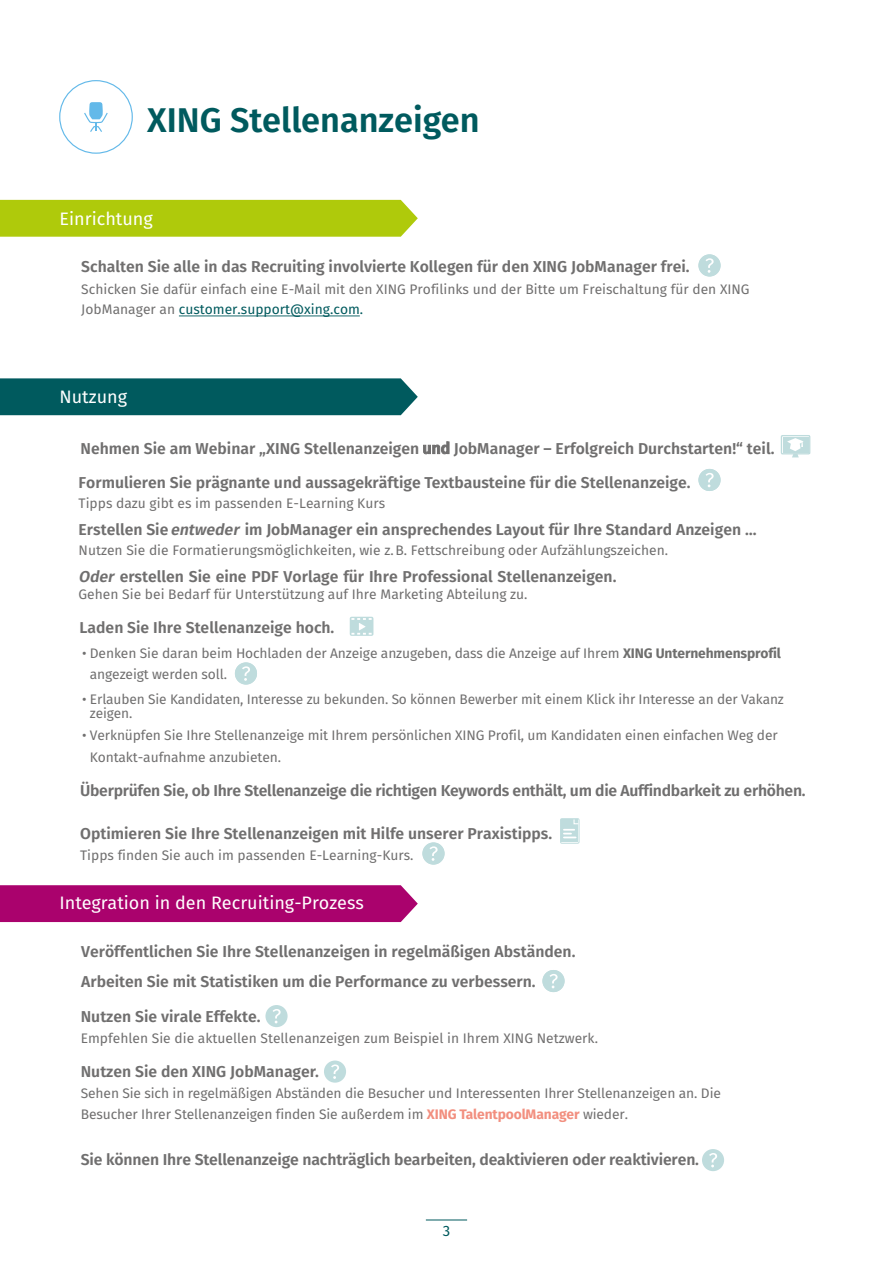
<style>
.page{position:relative;width:893px;height:1263px;background:#fff}
.page>*{position:absolute;margin:0;border:0;box-sizing:border-box;transform-origin:0 0}
.t1{font:600 34.35px "Fira Sans";color:#005a5e}
.t2{font:18px "Fira Sans";color:#fff}
.t3{font:600 15.75px/34.2px "Fira Sans";color:#706f6f}
.t4{font:600 15.75px "Fira Sans";letter-spacing:-.02em;color:#706f6f}
.t5{font:15px "Fira Sans";color:#005a5e}
.t6{font:13.8px/20.4px "Fira Sans";letter-spacing:-.01em;color:#706f6f}
.s1{color:#005a5e}
.s2{font-style:italic}
.s3{color:#6f6f6e}
.s4{font-weight:700;color:#6f6f6e}
.s5{font-weight:700;color:#f28f7f}
</style>
<div class="page">
<hr style="left:426px;top:1219px;width:41px;height:1px;background:#005a5e">
<div style="left:59px;top:80px;width:74px;height:74px;border:1px solid #63b9e9;border-radius:50%"></div>
<svg style="left:84px;top:102px;width:24px;height:30px"></svg>
<hr style="left:179px;top:316px;width:181px;height:1px;background:#005a5e">
<div style="left:0;top:200px;width:418px;height:37px;background:#afca0b"></div>
<div style="left:0;top:378px;width:418px;height:37px;background:#005a5e"></div>
<div style="left:781px;top:435px;width:29px;height:19px;border:1px solid #bfdcdd"></div>
<div style="left:783px;top:437px;width:25px;height:15px;background:#bfdcdd"></div>
<svg style="left:787px;top:438px;width:17px;height:19px"></svg>
<svg style="left:350px;top:617px;width:23px;height:19px"></svg>
<div style="left:560px;top:818px;width:19px;height:25px;border:1px solid #bfdcdd"></div>
<svg style="left:562px;top:820px;width:16px;height:22px"></svg>
<svg style="left:564px;top:818px;width:15px;height:20px"></svg>
<div style="left:0;top:885px;width:418px;height:37px;background:#aa026d"></div>
<div style="left:265px;top:1005px;width:23px;height:22px;background:#bfdcdd;border-radius:50%"></div>
<svg style="left:273px;top:1009px;width:8px;height:14px"></svg>
<div style="left:698px;top:254px;width:23px;height:22px;background:#bfdcdd;border-radius:50%"></div>
<svg style="left:705px;top:258px;width:9px;height:15px"></svg>
<div style="left:698px;top:469px;width:23px;height:22px;background:#bfdcdd;border-radius:50%"></div>
<svg style="left:706px;top:473px;width:8px;height:14px"></svg>
<div style="left:235px;top:662px;width:22px;height:22px;background:#bfdcdd;border-radius:50%"></div>
<svg style="left:242px;top:666px;width:8px;height:15px"></svg>
<div style="left:422px;top:842px;width:23px;height:22px;background:#bfdcdd;border-radius:50%"></div>
<svg style="left:429px;top:846px;width:9px;height:15px"></svg>
<div style="left:542px;top:970px;width:23px;height:22px;background:#bfdcdd;border-radius:50%"></div>
<svg style="left:550px;top:974px;width:8px;height:14px"></svg>
<div style="left:702px;top:1149px;width:22px;height:22px;background:#bfdcdd;border-radius:50%"></div>
<svg style="left:709px;top:1153px;width:8px;height:14px"></svg>
<div style="left:324px;top:1060px;width:22px;height:23px;background:#bfdcdd;border-radius:50%"></div>
<svg style="left:331px;top:1064px;width:8px;height:15px"></svg>
<h1 class="t1" style="left:147px;top:96px;width:334px">XING Stellenanzeigen</h1>
<h2 class="t2" style="left:60px;top:205px;width:95px">Einrichtung</h2>
<p class="t3" style="left:81px;top:250px;width:610px">Schalten Sie alle in das Recruiting involvierte Kollegen für den XING JobManager frei.</p>
<p class="t6" style="left:81px;top:278px;width:670px">Schicken Sie dafür einfach eine E-Mail mit den XING Profilinks und der Bitte um Freischaltung für den XING<br>JobManager an <span class="s1">customer.support@xing.com.</span></p>
<h2 class="t2" style="left:60px;top:383px;width:69px">Nutzung</h2>
<p class="t3" style="left:79px;top:431px;width:697px">Nehmen Sie am Webinar „XING Stellenanzeigen und JobManager – Erfolgreich Durchstarten!“ teil.<br>Formulieren Sie prägnante und aussagekräftige Textbausteine für die Stellenanzeige.</p>
<p class="t6" style="left:79px;top:492px;width:308px">Tipps dazu gibt es im passenden E-Learning Kurs</p>
<p class="t3" style="left:79px;top:512px;width:679px">Erstellen Sie <span class="s2">entweder</span> im JobManager ein ansprechendes Layout für Ihre Standard Anzeigen …</p>
<p class="t6" style="left:79px;top:539px;width:591px">Nutzen Sie die Formatierungsmöglichkeiten, wie z. B. Fettschreibung oder Aufzählungszeichen.</p>
<p class="t3" style="left:79px;top:559px;width:539px"><span class="s2">Oder</span> erstellen Sie eine PDF Vorlage für Ihre Professional Stellenanzeigen.</p>
<p class="t6" style="left:79px;top:584px;width:450px">Gehen Sie bei Bedarf für Unterstützung auf Ihre Marketing Abteilung zu.</p>
<p class="t3" style="left:80px;top:610px;width:256px">Laden Sie Ihre Stellenanzeige hoch.</p>
<p class="t6" style="left:90px;top:642px;width:693px;line-height:21px;text-indent:-8px">• Denken Sie daran beim Hochladen der Anzeige anzugeben, dass die Anzeige auf <span class="s3">Ihre</span>m <span class="s4">XING Unternehmensprofil </span>angezeigt werden soll.</p>
<p class="t6" style="left:90px;top:692px;width:695px;line-height:13.8px;text-indent:-8px">• Erlauben Sie Kandidaten, Interesse zu bekunden. So können Bewerber mit einem Klick ihr Interesse an der Vakanz zeigen.</p>
<p class="t6" style="left:90px;top:724px;width:689px;line-height:21.3px;text-indent:-8px">• Verknüpfen Sie Ihre Stellenanzeige mit Ihrem persönlichen XING Profil, um Kandidaten einen einfachen Weg der<br>Kontakt-aufnahme anzubieten.</p>
<p class="t4" style="left:80px;top:779px;width:727px">Überprüfen Sie, ob Ihre Stellenanzeige die richtigen Keywords enthält, um die Auffindbarkeit zu erhöhen.</p>
<p class="t3" style="left:80px;top:817px;width:474px">Optimieren Sie Ihre Stellenanzeigen mit Hilfe unserer Praxistipps.</p>
<p class="t6" style="left:80px;top:844px;width:335px">Tipps finden Sie auch im passenden E-Learning-Kurs.</p>
<h2 class="t2" style="left:60px;top:889px;width:306px">Integration in den Recruiting-Prozess</h2>
<p class="t3" style="left:81px;top:936px;width:496px;line-height:30.3px">Veröffentlichen Sie Ihre Stellenanzeigen in regelmäßigen Abständen.<br>Arbeiten Sie mit Statistiken um die Performance zu verbessern.</p>
<p class="t3" style="left:81px;top:999px;width:181px">Nutzen Sie virale Effekte.</p>
<p class="t6" style="left:81px;top:1027px;width:519px">Empfehlen Sie die aktuellen Stellenanzeigen zum Beispiel in Ihrem XING Netzwerk.</p>
<p class="t3" style="left:81px;top:1054px;width:240px">Nutzen Sie den XING JobManager.</p>
<p class="t6" style="left:81px;top:1083px;width:642px">Sehen Sie sich in regelmäßigen Abständen die Besucher und Interessenten Ihrer Stellenanzeigen an. Die<br>Besucher Ihrer Stellenanzeigen finden Sie außerdem im <span class="s5">XING TalentpoolManager</span> wieder.</p>
<p class="t3" style="left:81px;top:1142px;width:620px">Sie können Ihre Stellenanzeige nachträglich bearbeiten, deaktivieren oder reaktivieren.</p>
<p class="t5" style="left:443px;top:1220px;width:9px">3</p>
</div>
